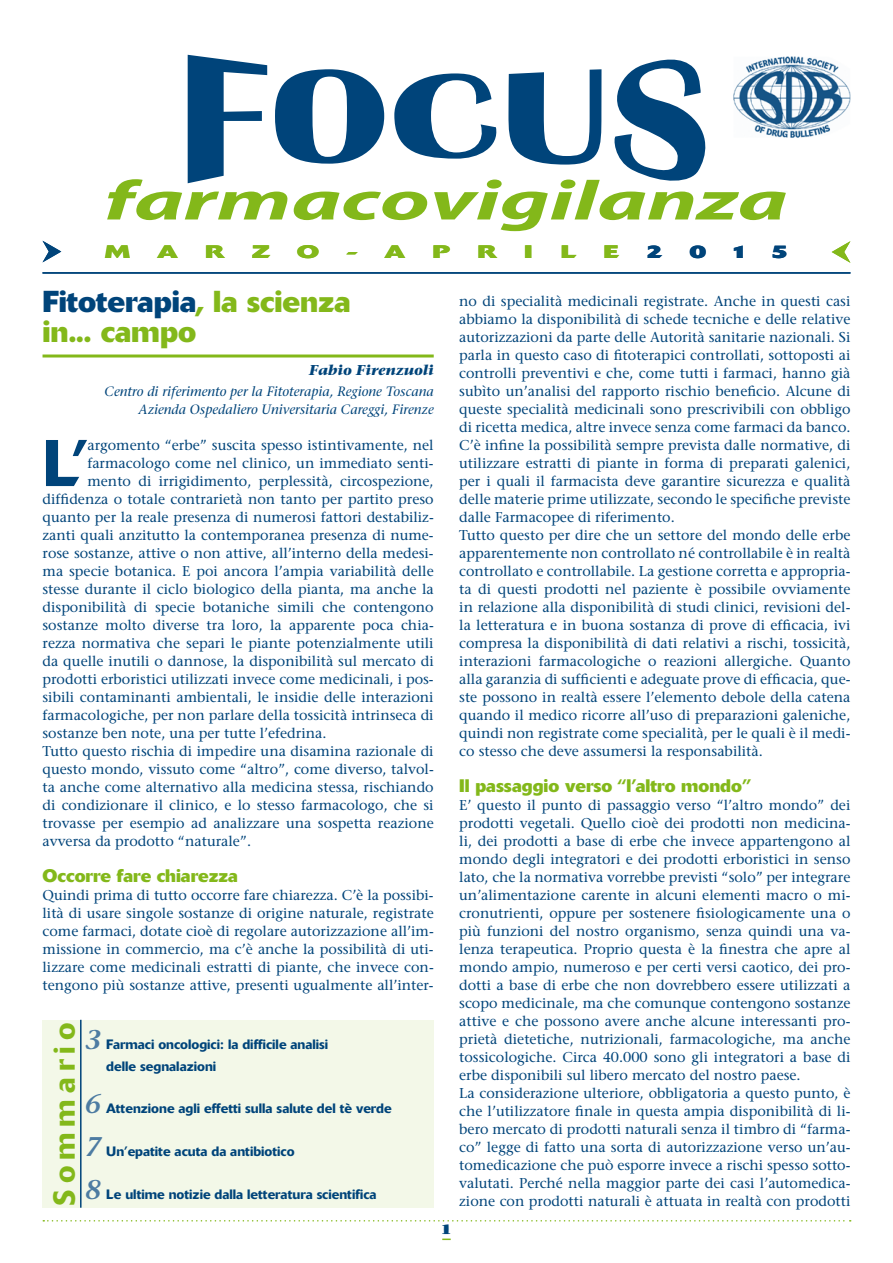
<style>
.page{position:relative;width:893px;height:1263px;background:#fff}
.page>*{position:absolute;margin:0;border:0;box-sizing:border-box;transform-origin:0 0}
.t1{font:500 65.25px "Delta";color:#00447a}
.t2{font:italic 700 55.8px "Myriad";color:#83b81a;scale:1.61 1}
.t3{font:700 30px/30px "Delta";color:#83b81a}
.t4{font:500 30px "Delta";letter-spacing:.2em;color:#83b81a}
.t5{font:700 18px "Delta";color:#83b81a}
.t6{font:700 18px "Delta";color:#83b81a;scale:1.5 1}
.t7{font:700 18px "Delta";color:#00447a;scale:1.5 1}
.t8{font:14.25px/18px "Stone Serif";color:#00447a}
.t9{font:italic 700 14.25px "Stone Serif";color:#00447a}
.t10{font:14.25px "Jimbo MM 800 725";color:#00447a}
.t11{font:500 13.5px/21.5px "Delta";color:#00447a}
.t12{font:italic 13.5px/18px "Stone Serif";color:#00447a;text-align:right}
.s1{color:#00447a}
.s2{font-family:"Stone Serif";font-weight:600;font-style:italic;font-size:27px;color:#4d7ca2}
</style>
<div class="page">
<svg style="left:43px;top:1220px;width:808px;height:1px"></svg>
<svg style="left:442px;top:1238px;width:9px;height:2px"></svg>
<img style="left:733px;top:56px;width:118px;height:82px">
<svg style="left:188px;top:55px;width:79px;height:128px"></svg>
<svg style="left:394px;top:73px;width:103px;height:86px"></svg>
<svg style="left:508px;top:59px;width:198px;height:122px"></svg>
<svg style="left:275px;top:69px;width:109px;height:95px"></svg>
<hr style="left:43px;top:354px;width:391px;height:3px;background:#83b81a">
<div style="left:43px;top:1020px;width:391px;height:187px;background:#f3f8e8"></div>
<hr style="left:80px;top:1020px;width:2px;height:188px;background:#00447a">
<hr style="left:43px;top:272px;width:807px;height:2px;background:#00447a">
<svg style="left:43px;top:241px;width:18px;height:21px"></svg>
<svg style="left:832px;top:241px;width:18px;height:22px"></svg>
<h2 class="t2" style="left:105px;top:172px;width:426px">farmacovigilanza</h2>
<p class="t6" style="left:105px;top:241px;width:18px">M</p>
<p class="t6" style="left:157px;top:241px;width:15px">A</p>
<p class="t6" style="left:205px;top:241px;width:15px">R</p>
<p class="t6" style="left:252px;top:241px;width:14px">Z</p>
<p class="t6" style="left:297px;top:241px;width:16px">O</p>
<p class="t6" style="left:346px;top:241px;width:41px">- A</p>
<p class="t6" style="left:432px;top:241px;width:14px">P</p>
<p class="t6" style="left:477px;top:241px;width:15px">R</p>
<p class="t6" style="left:524px;top:241px;width:7px">I</p>
<p class="t6" style="left:561px;top:241px;width:12px">L</p>
<p class="t6" style="left:603px;top:241px;width:12px">E</p>
<p class="t7" style="left:646px;top:241px;width:13px">2</p>
<p class="t7" style="left:690px;top:241px;width:13px">0</p>
<p class="t7" style="left:731px;top:241px;width:13px">1</p>
<p class="t7" style="left:771px;top:241px;width:13px">5</p>
<p class="t8" style="left:459px;top:292px;width:393px">no di specialità medicinali registrate. Anche in questi casi abbiamo la disponibilità di schede tecniche e delle relative autorizzazioni da parte delle Autorità sanitarie nazionali. Si parla in questo caso di fitoterapici controllati, sottoposti ai controlli preventivi e che, come tutti i farmaci, hanno già subìto un’analisi del rapporto rischio beneficio. Alcune di queste specialità medicinali sono prescrivibili con obbligo di ricetta medica, altre invece senza come farmaci da banco.<br>C’è infine la possibilità sempre prevista dalle normative, di utilizzare estratti di piante in forma di preparati galenici, per i quali il farmacista deve garantire sicurezza e qualità delle materie prime utilizzate, secondo le specifiche previste dalle Farmacopee di riferimento.<br>Tutto questo per dire che un settore del mondo delle erbe apparentemente non controllato né controllabile è in realtà controllato e controllabile. La gestione corretta e appropria&shy;ta di questi prodotti nel paziente è possibile ovviamente in relazione alla disponibilità di studi clinici, revisioni del&shy;la letteratura e in buona sostanza di prove di efficacia, ivi compresa la disponibilità di dati relativi a rischi, tossicità, interazioni farmacologiche o reazioni allergiche. Quanto alla garanzia di sufficienti e adeguate prove di efficacia, que&shy;ste possono in realtà essere l’elemento debole della catena quando il medico ricorre all’uso di preparazioni galeniche, quindi non registrate come specialità, per le quali è il medi&shy;co stesso che deve assumersi la responsabilità.</p>
<p class="t5" style="left:459px;top:775px;width:293px">Il passaggio verso “l’altro mondo”</p>
<p class="t8" style="left:459px;top:796px;width:393px">E’ questo il punto di passaggio verso “l’altro mondo” dei prodotti vegetali. Quello cioè dei prodotti non medicina&shy;li, dei prodotti a base di erbe che invece appartengono al mondo degli integratori e dei prodotti erboristici in senso lato, che la normativa vorrebbe previsti “solo” per integrare un’alimentazione carente in alcuni elementi macro o mi&shy;cronutrienti, oppure per sostenere fisiologicamente una o più funzioni del nostro organismo, senza quindi una va&shy;lenza terapeutica. Proprio questa è la finestra che apre al mondo ampio, numeroso e per certi versi caotico, dei pro&shy;dotti a base di erbe che non dovrebbero essere utilizzati a scopo medicinale, ma che comunque contengono sostanze attive e che possono avere anche alcune interessanti pro&shy;prietà dietetiche, nutrizionali, farmacologiche, ma anche tossicologiche. Circa 40.000 sono gli integratori a base di erbe disponibili sul libero mercato del nostro paese.<br>La considerazione ulteriore, obbligatoria a questo punto, è che l’utilizzatore finale in questa ampia disponibilità di li&shy;bero mercato di prodotti naturali senza il timbro di “farma&shy;co” legge di fatto una sorta di autorizzazione verso un’au&shy;tomedicazione che può esporre invece a rischi spesso sotto&shy;valutati. Perché nella maggior parte dei casi l’automedica&shy;zione con prodotti naturali è attuata in realtà con prodotti</p>
<h3 class="t3" style="left:43px;top:286px;width:310px"><span class="s1">Fitoterapia</span>, la scienza in... campo</h3>
<p class="t9" style="left:309px;top:361px;width:126px">Fabio Firenzuoli</p>
<p class="t12" style="left:105px;top:382px;width:331px">Centro di riferimento per la Fitoterapia, Regione Toscana<br>Azienda Ospedaliero Universitaria Careggi, Firenze</p>
<h1 class="t1" style="left:43px;top:424px;width:46px">L’</h1>
<p class="t8" style="left:87px;top:436px;width:348px">argomento “erbe” suscita spesso istintivamente, nel</p>
<p class="t8" style="left:87px;top:454px;width:348px">farmacologo come nel clinico, un immediato senti-</p>
<p class="t8" style="left:87px;top:472px;width:348px">mento di irrigidimento, perplessità, circospezione,</p>
<p class="t8" style="left:43px;top:490px;width:393px">diffidenza o totale contrarietà non tanto per partito preso</p>
<p class="t8" style="left:43px;top:508px;width:393px">quanto per la reale presenza di numerosi fattori destabiliz-</p>
<p class="t8" style="left:43px;top:526px;width:393px">zanti quali anzitutto la contemporanea presenza di nume-</p>
<p class="t8" style="left:43px;top:544px;width:393px">rose sostanze, attive o non attive, all’interno della medesi-</p>
<p class="t8" style="left:43px;top:562px;width:393px">ma specie botanica. E poi ancora l’ampia variabilità delle</p>
<p class="t8" style="left:43px;top:580px;width:393px">stesse durante il ciclo biologico della pianta, ma anche la</p>
<p class="t8" style="left:43px;top:598px;width:393px">disponibilità di specie botaniche simili che contengono</p>
<p class="t8" style="left:43px;top:616px;width:393px">sostanze molto diverse tra loro, la apparente poca chia-</p>
<p class="t8" style="left:43px;top:634px;width:393px">rezza normativa che separi le piante potenzialmente utili</p>
<p class="t8" style="left:43px;top:652px;width:393px">da quelle inutili o dannose, la disponibilità sul mercato di</p>
<p class="t8" style="left:43px;top:670px;width:393px">prodotti erboristici utilizzati invece come medicinali, i pos-</p>
<p class="t8" style="left:43px;top:688px;width:393px">sibili contaminanti ambientali, le insidie delle interazioni</p>
<p class="t8" style="left:43px;top:706px;width:393px">farmacologiche, per non parlare della tossicità intrinseca di</p>
<p class="t8" style="left:43px;top:724px;width:286px">sostanze ben note, una per tutte l’efedrina.</p>
<p class="t8" style="left:43px;top:742px;width:393px">Tutto questo rischia di impedire una disamina razionale di</p>
<p class="t8" style="left:43px;top:760px;width:393px">questo mondo, vissuto come “altro”, come diverso, talvol-</p>
<p class="t8" style="left:43px;top:778px;width:393px">ta anche come alternativo alla medicina stessa, rischiando</p>
<p class="t8" style="left:43px;top:796px;width:393px">di condizionare il clinico, e lo stesso farmacologo, che si</p>
<p class="t8" style="left:43px;top:814px;width:393px">trovasse per esempio ad analizzare una sospetta reazione</p>
<p class="t8" style="left:43px;top:832px;width:210px">avversa da prodotto “naturale”.</p>
<p class="t5" style="left:43px;top:865px;width:197px">Occorre fare chiarezza</p>
<p class="t8" style="left:43px;top:886px;width:393px;text-align:justify">Quindi prima di tutto occorre fare chiarezza. C’è la possibi&shy;lità di usare singole sostanze di origine naturale, registrate come farmaci, dotate cioè di regolare autorizzazione all’im&shy;missione in commercio, ma c’è anche la possibilità di uti&shy;lizzare come medicinali estratti di piante, che invece con&shy;tengono più sostanze attive, presenti ugualmente all’inter-</p>
<h3 class="t4" style="left:46px;top:1205px;width:184px;rotate:-90deg">Sommario</h3>
<p class="t11" style="left:106px;top:1034px;width:223px;text-indent:-21px"><span class="s2">3</span> Farmaci oncologici: la difficile analisi delle segnalazioni</p>
<p class="t11" style="left:85px;top:1034px;width:206px"><span class="s2">2</span> ns e coxib pesano sul cuore</p>
<p class="t11" style="left:85px;top:1098px;width:308px"><span class="s2">6</span> Attenzione agli effetti sulla salute del tè verde</p>
<p class="t11" style="left:85px;top:1141px;width:211px"><span class="s2">7</span> Un’epatite acuta da antibiotico</p>
<p class="t11" style="left:85px;top:1184px;width:293px"><span class="s2">8</span> Le ultime notizie dalla letteratura scientifica</p>
<p class="t11" style="left:85px;top:1134px;width:324px"><span class="s2">6</span> Sindrome insulinica autoimmune da acido lipoico</p>
<p class="t11" style="left:85px;top:1184px;width:259px"><span class="s2">7</span> ’ittero coles at co del giovane Matteo</p>
<p class="t10" style="left:442px;top:1222px;width:10px">1</p>
</div>
